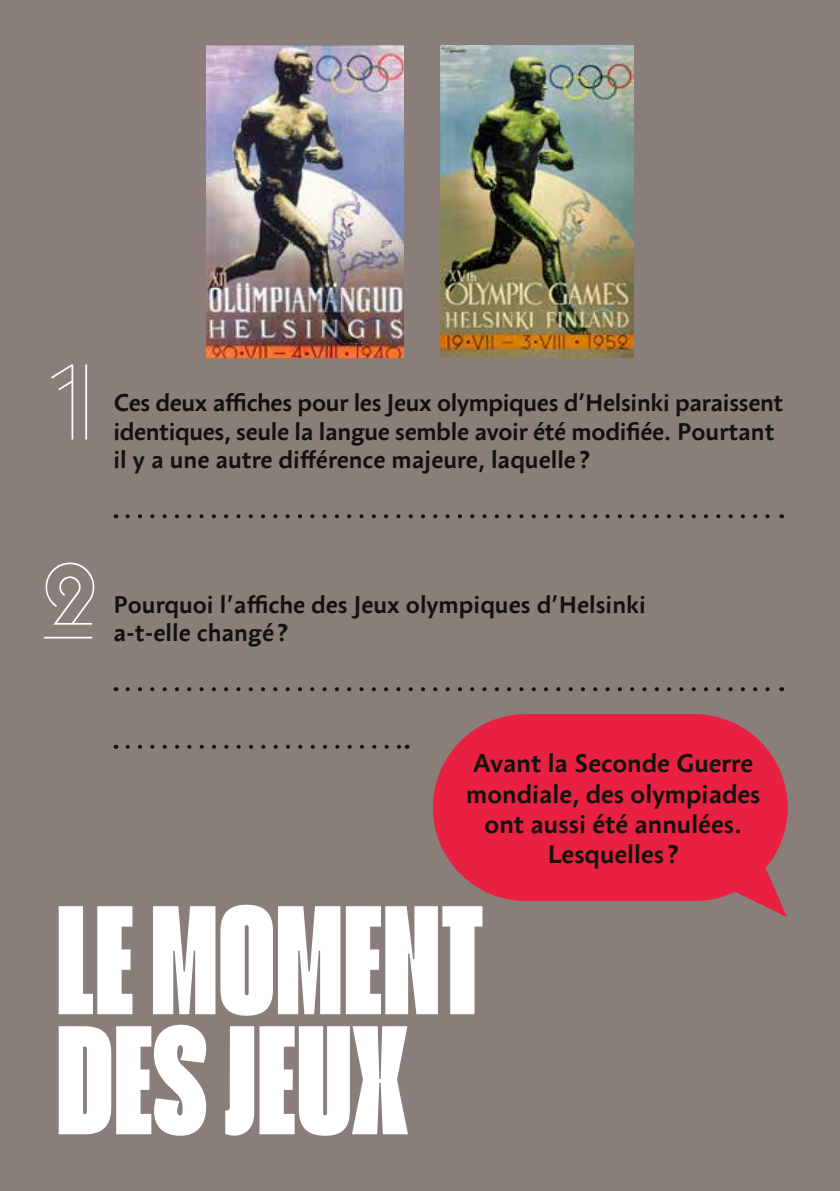
<style>
.page{position:relative;width:840px;height:1191px;background:#fff}
.page>*{position:absolute;margin:0;border:0;box-sizing:border-box;transform-origin:0 0}
.t1{font:150px/120px "Seriguela Display Poster";letter-spacing:.01em;color:#fff}
.t2{font:96px "Tricolor";color:#fff}
.t3{font:700 25.2px/30.2px "Anselm Sans";color:#12120d;text-align:center}
.t4{font:700 24px/28.8px "Anselm Sans";letter-spacing:-.015em;color:#12120d}
</style>
<div class="page">
<div style="left:0;top:0;width:839px;height:1191px;background:#897e79"></div>
<svg style="left:127px;top:514px;width:643px;height:4px"></svg>
<svg style="left:127px;top:687px;width:643px;height:4px"></svg>
<svg style="left:128px;top:745px;width:272px;height:4px"></svg>
<svg style="left:432px;top:714px;width:355px;height:203px;fill:#e82041"></svg>
<img style="left:207px;top:45px;width:196px;height:312px">
<img style="left:440px;top:45px;width:192px;height:312px">
<h2 class="t2" style="left:41px;top:346px;width:64px">1</h2>
<p class="t4" style="left:113px;top:388px;width:670px">Ces deux affiches pour les Jeux olympiques d’Helsinki paraissent identiques, seule la langue semble avoir été modifiée. Pourtant il y a une autre différence majeure, laquelle?</p>
<h2 class="t2" style="left:35px;top:545px;width:64px">2</h2>
<p class="t4" style="left:113px;top:589px;width:533px">Pourquoi l’affiche des Jeux olympiques d’Helsinki</p>
<p class="t4" style="left:113px;top:618px;width:176px">a-t-elle changé?</p>
<p class="t3" style="left:466px;top:748px;width:296px">Avant la Seconde Guerre mondiale, des olympiades ont aussi été annulées.<br>Lesquelles ?</p>
<h1 class="t1" style="left:57px;top:896px;width:428px">LE MOMENT<br>DES JEUX</h1>
</div>
